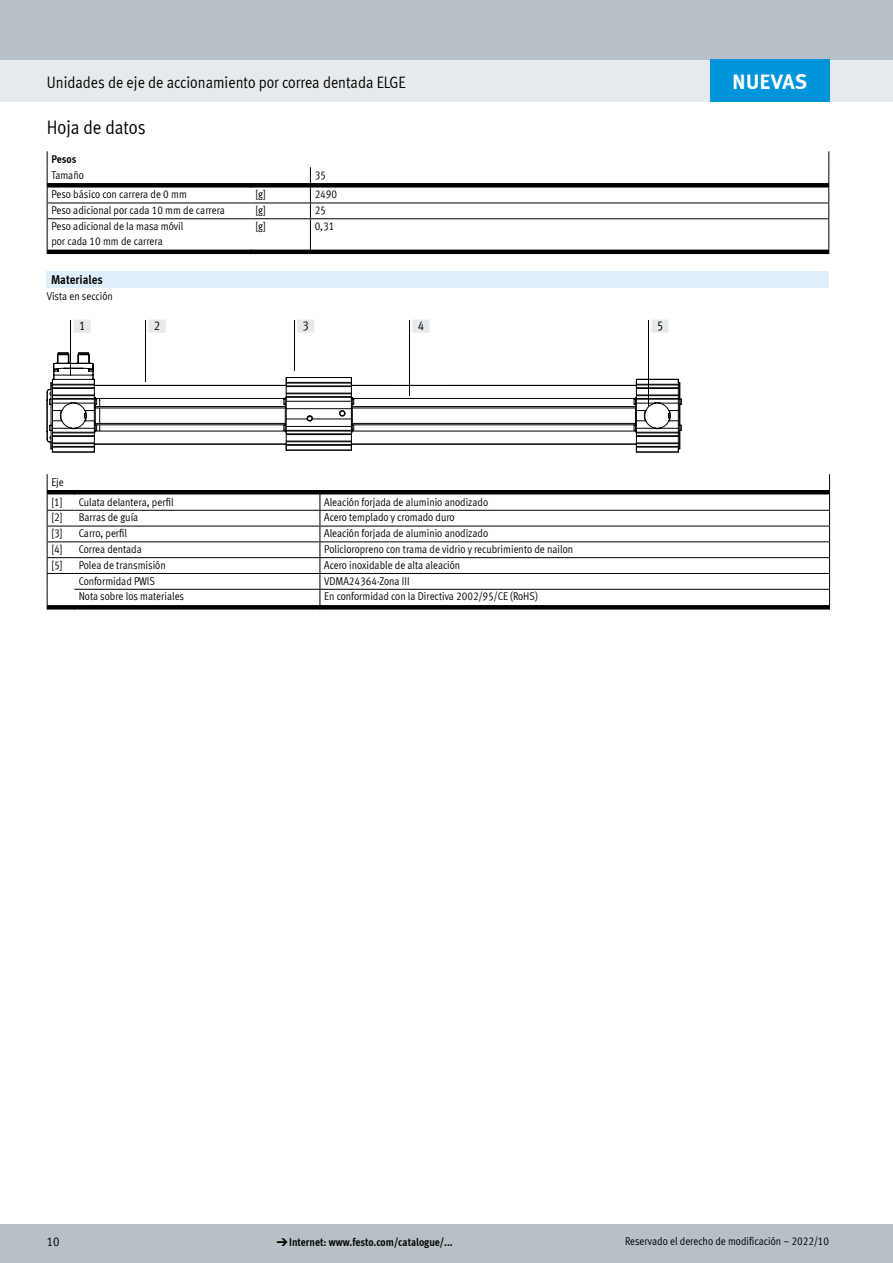
<style>
.page{position:relative;width:893px;height:1263px;background:#fff}
.page>*{position:absolute;margin:0;border:0;box-sizing:border-box;transform-origin:0 0}
.t1{font:700 21px "Meta Plus LF";color:#fff}
.FES_title_section{font:19.5px "Meta Cond LF";color:#000}
.FES_title_family{font:16.5px "Meta Cond LF";color:#000}
.FES_head_1_text{font:700 12.75px "Meta Cond LF";color:#000}
.t2{font:12.75px "Meta Cond LF";color:#000}
.FES_tab_regular{font:11.25px/15px "Meta Cond LF";color:#000}
.FES_tab_head_1{font:700 11.25px "Meta Cond LF";color:#000}
.FES_tab_head_2{font:11.25px "Meta Cond LF";color:#000}
.s1{font-family:"Meto Pict 182";font-weight:400}
</style>
<div class="page">
<div style="left:0;top:1225px;width:893px;height:38px;background:#b6c0c6"></div>
<div style="left:0;top:60px;width:893px;height:42px;background:#e7eaec"></div>
<div style="left:0;top:0;width:893px;height:60px;background:#b6c0c6"></div>
<svg style="left:48px;top:183px;width:780px;height:71px"></svg>
<hr style="left:47px;top:203px;width:204px;height:1px;background:#000">
<hr style="left:310px;top:203px;width:519px;height:1px;background:#000">
<hr style="left:47px;top:218px;width:204px;height:1px;background:#000">
<hr style="left:47px;top:219px;width:1px;height:31px;background:#000">
<hr style="left:310px;top:218px;width:519px;height:1px;background:#000">
<hr style="left:828px;top:219px;width:1px;height:31px;background:#000">
<svg style="left:47px;top:151px;width:1px;height:67px"></svg>
<hr style="left:310px;top:219px;width:1px;height:31px;background:#000">
<svg style="left:310px;top:167px;width:1px;height:51px"></svg>
<svg style="left:828px;top:151px;width:1px;height:67px"></svg>
<hr style="left:251px;top:203px;width:59px;height:1px;background:#000">
<hr style="left:251px;top:218px;width:59px;height:1px;background:#000">
<div style="left:47px;top:271px;width:782px;height:17px;background:#dff0fc"></div>
<svg style="left:47px;top:352px;width:634px;height:101px"></svg>
<svg style="left:71px;top:352px;width:1px;height:24px"></svg>
<svg style="left:72px;top:352px;width:20px;height:24px"></svg>
<div style="left:74px;top:320px;width:17px;height:13px;background:#e7eaec"></div>
<div style="left:146px;top:320px;width:21px;height:62px;background:#fff"></div>
<div style="left:149px;top:320px;width:17px;height:13px;background:#e7eaec"></div>
<div style="left:294px;top:320px;width:21px;height:51px;background:#000"></div>
<div style="left:295px;top:320px;width:20px;height:51px;background:#fff"></div>
<div style="left:297px;top:320px;width:17px;height:13px;background:#e7eaec"></div>
<div style="left:409px;top:320px;width:22px;height:76px;background:#000"></div>
<div style="left:410px;top:320px;width:21px;height:76px;background:#fff"></div>
<div style="left:412px;top:320px;width:17px;height:13px;background:#e7eaec"></div>
<div style="left:648px;top:320px;width:22px;height:86px;background:#000"></div>
<svg style="left:649px;top:320px;width:21px;height:86px;background:#dedede"></svg>
<div style="left:651px;top:320px;width:17px;height:13px;background:#e7eaec"></div>
<svg style="left:75px;top:490px;width:754px;height:119px"></svg>
<hr style="left:74px;top:510px;width:246px;height:1px;background:#000">
<hr style="left:320px;top:510px;width:510px;height:1px;background:#000">
<hr style="left:74px;top:526px;width:246px;height:1px;background:#000">
<hr style="left:320px;top:526px;width:510px;height:1px;background:#000">
<hr style="left:74px;top:541px;width:246px;height:1px;background:#000">
<hr style="left:320px;top:541px;width:510px;height:1px;background:#000">
<hr style="left:74px;top:557px;width:246px;height:1px;background:#000">
<hr style="left:320px;top:557px;width:510px;height:1px;background:#000">
<hr style="left:74px;top:573px;width:246px;height:1px;background:#000">
<hr style="left:320px;top:573px;width:510px;height:1px;background:#000">
<hr style="left:74px;top:589px;width:246px;height:1px;background:#000">
<hr style="left:320px;top:589px;width:510px;height:1px;background:#000">
<svg style="left:47px;top:474px;width:28px;height:135px"></svg>
<svg style="left:320px;top:490px;width:1px;height:119px"></svg>
<svg style="left:829px;top:474px;width:1px;height:135px"></svg>
<div style="left:710px;top:60px;width:119px;height:42px;background:#0095db"></div>
<p class="FES_title_family" style="left:47px;top:72px;width:360px">Unidades de eje de accionamiento por correa dentada ELGE</p>
<p class="FES_title_section" style="left:47px;top:116px;width:100px">Hoja de datos</p>
<p class="FES_tab_head_1" style="left:51px;top:152px;width:26px">Pesos</p>
<p class="FES_tab_head_2" style="left:51px;top:168px;width:34px">Tamaño</p>
<p class="FES_tab_head_2" style="left:315px;top:168px;width:13px">35</p>
<p class="FES_tab_regular" style="left:51px;top:187px;width:137px">Peso básico con carrera de 0 mm</p>
<p class="FES_tab_regular" style="left:255px;top:187px;width:12px">[g]</p>
<p class="FES_tab_regular" style="left:315px;top:187px;width:24px">2490</p>
<p class="FES_tab_regular" style="left:51px;top:202px;width:175px">Peso adicional por cada 10 mm de carrera</p>
<p class="FES_tab_regular" style="left:255px;top:202px;width:12px">[g]</p>
<p class="FES_tab_regular" style="left:315px;top:202px;width:13px">25</p>
<p class="FES_tab_regular" style="left:51px;top:218px;width:133px">Peso adicional de la masa móvil por cada 10 mm de carrera</p>
<p class="FES_tab_regular" style="left:255px;top:218px;width:12px">[g]</p>
<p class="FES_tab_regular" style="left:315px;top:218px;width:21px">0,31</p>
<p class="FES_head_1_text" style="left:51px;top:271px;width:53px">Materiales</p>
<p class="FES_tab_head_2" style="left:47px;top:289px;width:68px">Vista en sección</p>
<p class="t2" style="left:79px;top:318px;width:8px">1</p>
<p class="t2" style="left:154px;top:318px;width:8px">2</p>
<p class="t2" style="left:303px;top:318px;width:8px">3</p>
<p class="t2" style="left:418px;top:318px;width:8px">4</p>
<p class="t2" style="left:657px;top:318px;width:8px">5</p>
<p class="FES_tab_head_2" style="left:51px;top:475px;width:14px">Eje</p>
<p class="FES_tab_regular" style="left:51px;top:494px;width:13px">[1]</p>
<p class="FES_tab_regular" style="left:79px;top:494px;width:96px">Culata delantera, perfil</p>
<p class="FES_tab_regular" style="left:324px;top:494px;width:166px">Aleación forjada de aluminio anodizado</p>
<p class="FES_tab_regular" style="left:51px;top:510px;width:13px">[2]</p>
<p class="FES_tab_regular" style="left:79px;top:510px;width:61px">Barras de guía</p>
<p class="FES_tab_regular" style="left:324px;top:510px;width:132px">Acero templado y cromado duro</p>
<p class="FES_tab_regular" style="left:51px;top:525px;width:13px">[3]</p>
<p class="FES_tab_regular" style="left:79px;top:525px;width:50px">Carro, perfil</p>
<p class="FES_tab_regular" style="left:324px;top:525px;width:166px">Aleación forjada de aluminio anodizado</p>
<p class="FES_tab_regular" style="left:51px;top:541px;width:13px">[4]</p>
<p class="FES_tab_regular" style="left:79px;top:541px;width:65px">Correa dentada</p>
<p class="FES_tab_regular" style="left:324px;top:541px;width:250px">Policloropreno con trama de vidrio y recubrimiento de nailon</p>
<p class="FES_tab_regular" style="left:51px;top:557px;width:13px">[5]</p>
<p class="FES_tab_regular" style="left:79px;top:557px;width:89px">Polea de transmisión</p>
<p class="FES_tab_regular" style="left:324px;top:557px;width:138px">Acero inoxidable de alta aleación</p>
<p class="FES_tab_regular" style="left:79px;top:573px;width:78px">Conformidad PWIS</p>
<p class="FES_tab_regular" style="left:324px;top:573px;width:87px">VDMA24364-Zona III</p>
<p class="FES_tab_regular" style="left:79px;top:589px;width:107px">Nota sobre los materiales</p>
<p class="FES_tab_regular" style="left:324px;top:589px;width:215px">En conformidad con la Directiva 2002/95/CE (RoHS)</p>
<p class="t1" style="left:732px;top:68px;width:77px">NUEVAS</p>
<p class="t2" style="left:47px;top:1234px;width:14px">10</p>
<p class="FES_tab_head_1" style="left:276px;top:1235px;width:178px"><span class="s1">d</span>Internet: www.festo.com/catalogue/...</p>
<p class="FES_tab_regular" style="left:625px;top:1233px;width:206px">Reservado el derecho de modificación – 2022/10</p>
</div>
